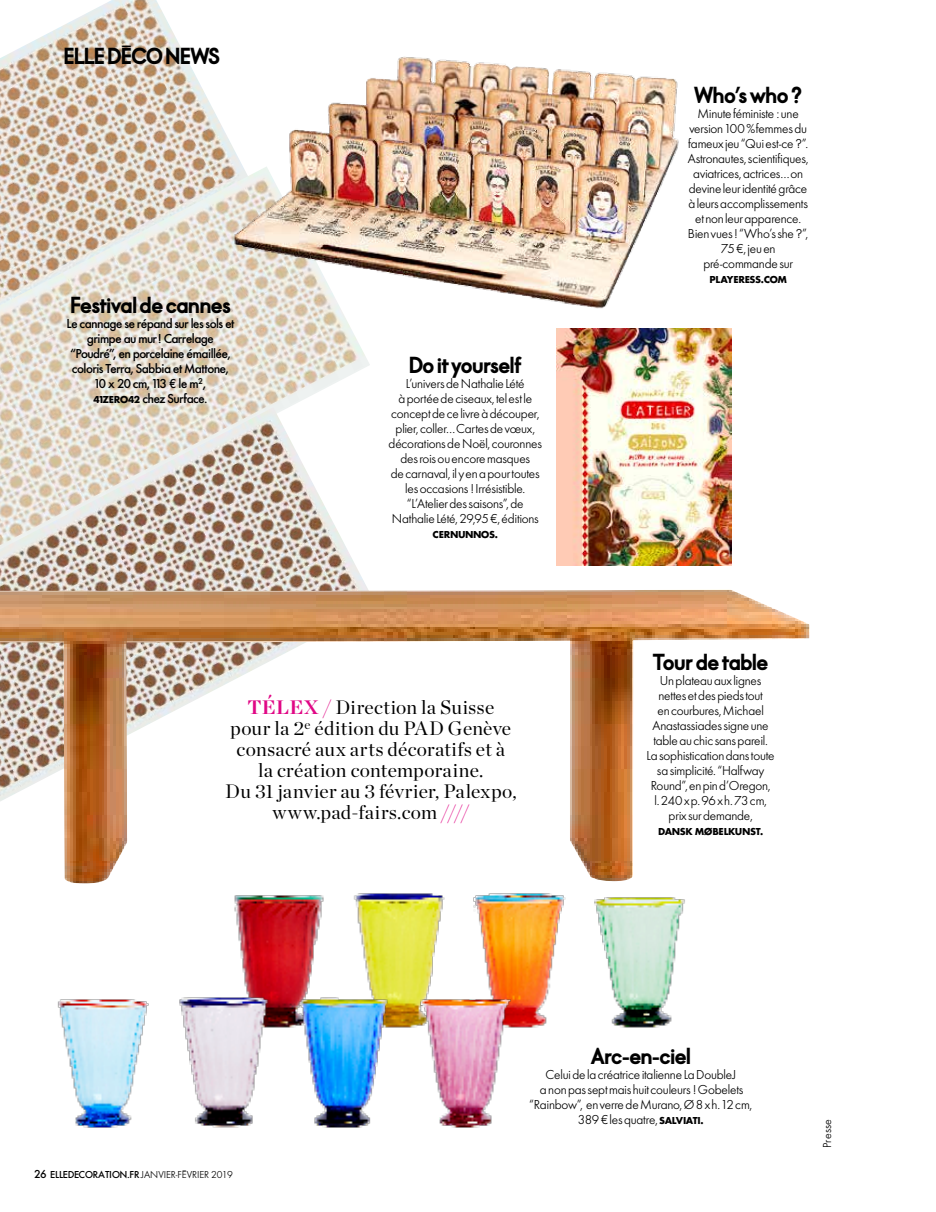
<style>
.page{position:relative;width:936px;height:1212px;background:#fff}
.page>*{position:absolute;margin:0;border:0;box-sizing:border-box;transform-origin:0 0}
.t1{font:800 21px "Elle Nova C Std";letter-spacing:-.015em;color:#000}
.t2{font:19.5px/21px "Chronicle Display";letter-spacing:.015em;color:#000;text-align:center}
.t3{font:13.5px/15px "Elle Gabor Std Text";letter-spacing:-.015em;color:#000;text-align:center}
.t4{font:500 13.5px/15px "Elle Gabor Std";letter-spacing:-.015em;color:#000;text-align:center}
.t5{font:12px "Elle Gabor Std Text";color:#000}
.t6{font:700 10.5px "Elle Gabor Std";letter-spacing:-.02em;color:#000}
.t7{font:10.5px "Elle Gabor Std Text";color:#000}
.s1{font-weight:700;font-size:10.5px}
.s2{font-weight:700;color:#e00785}
.s3{color:#e00785}
.s4{font-family:"Elle Gabor Std";font-weight:500;font-size:12px}
.s5{font-family:"Elle Gabor Std";font-weight:500}
.s6{font-family:"Elle Gabor Std";font-weight:700;font-size:10.5px}
</style>
<div class="page">
<img style="left:234px;top:893px;width:451px;height:135px">
<img style="left:0;top:0;width:230px;height:166px">
<img style="left:0;top:166px;width:370px;height:241px">
<img style="left:0;top:407px;width:368px;height:182px">
<img style="left:0;top:589px;width:809px;height:294px">
<img style="left:230px;top:56px;width:449px;height:253px">
<img style="left:556px;top:328px;width:175px;height:237px">
<img style="left:57px;top:978px;width:527px;height:150px">
<h1 class="t1" style="left:64px;top:44px;width:157px">ELLE DÉCO NEWS</h1>
<h1 class="t1" style="left:71px;top:293px;width:161px">Festival de cannes</h1>
<p class="t4" style="left:66px;top:316px;width:169px">Le cannage se répand sur les sols et grimpe au mur! Carrelage “Poudré”, en porcelaine émaillée, coloris Terra, Sabbia et Mattone,<br>10 x 20 cm, 113 € le m<sup>2</sup>,<br><span class="s1">41ZERO42</span> chez Surface.</p>
<h1 class="t1" style="left:409px;top:352px;width:114px">Do it yourself</h1>
<p class="t3" style="left:388px;top:376px;width:155px">L’univers de N athalie Lété<br>à portée de ciseaux, tel est le concept de ce livre à découper, plier, coller… Cartes de vœux, décorations de N oël, couronnes des rois ou encore masques<br>de carnaval, il y en a pour toutes les occasions ! I rrésistible. “L’Atelier des saisons”, de<br>N athalie Lété, 29,95 €, éditions</p>
<p class="t6" style="left:432px;top:528px;width:67px">CERNUNNOS.</p>
<h2 class="t2" style="left:225px;top:695px;width:293px"><span class="s2">TÉLEX /</span> Direction la Suisse pour la 2<sup>e</sup> édition du PAD Genève consacré aux arts décoratifs et à<br>la création contemporaine.<br>Du 31 janvier au 3 février, Palexpo, www.pad-fairs.com <span class="s3">////</span></h2>
<h1 class="t1" style="left:694px;top:82px;width:109px">Who’s who ?</h1>
<p class="t3" style="left:687px;top:106px;width:122px">Minute féministe: une version 100% femmes du fameux jeu “Qui est-ce?”.<br>Astronautes, scientifiques, aviatrices, actrices… on devine leur identité grâce à leurs accomplissements et non leur apparence.<br>Bien vues! “Who’s she?”,<br>75€, jeu en pré-commande sur</p>
<p class="t6" style="left:709px;top:273px;width:79px">PLAYERESS.COM</p>
<h1 class="t1" style="left:653px;top:650px;width:117px">Tour de table</h1>
<p class="t3" style="left:646px;top:673px;width:130px">Un plateau aux lignes nettes et des pieds tout<br>en courbures, Michael<br>Anastassiades signe une table au chic sans pareil.<br>La sophistication dans toute sa simplicité. “Halfway<br>Round”, en pin d’Oregon, l. 240 x p.96 x h. 73cm, prix sur demande,</p>
<p class="t6" style="left:658px;top:825px;width:107px">DANSK MØBELKUNST.</p>
<p class="t7" style="left:34px;top:1169px;width:200px"><span class="s4">26</span> <span class="s5">ELLEDECORATION.FR</span> janvier-février 2019</p>
<h1 class="t1" style="left:590px;top:1043px;width:102px">Arc-en-ciel</h1>
<p class="t3" style="left:529px;top:1067px;width:224px">Celui de la créatrice italienne La DoubleJ<br>a non pas sept mais huit couleurs ! Gobelets “Rainbow”, en verre de Murano, Ø 8 x h. 12 cm, 389 € les quatre, <span class="s6">SALVIATI.</span></p>
<p class="t5" style="left:820px;top:1148px;width:31px;rotate:-90deg">Presse</p>
</div>
